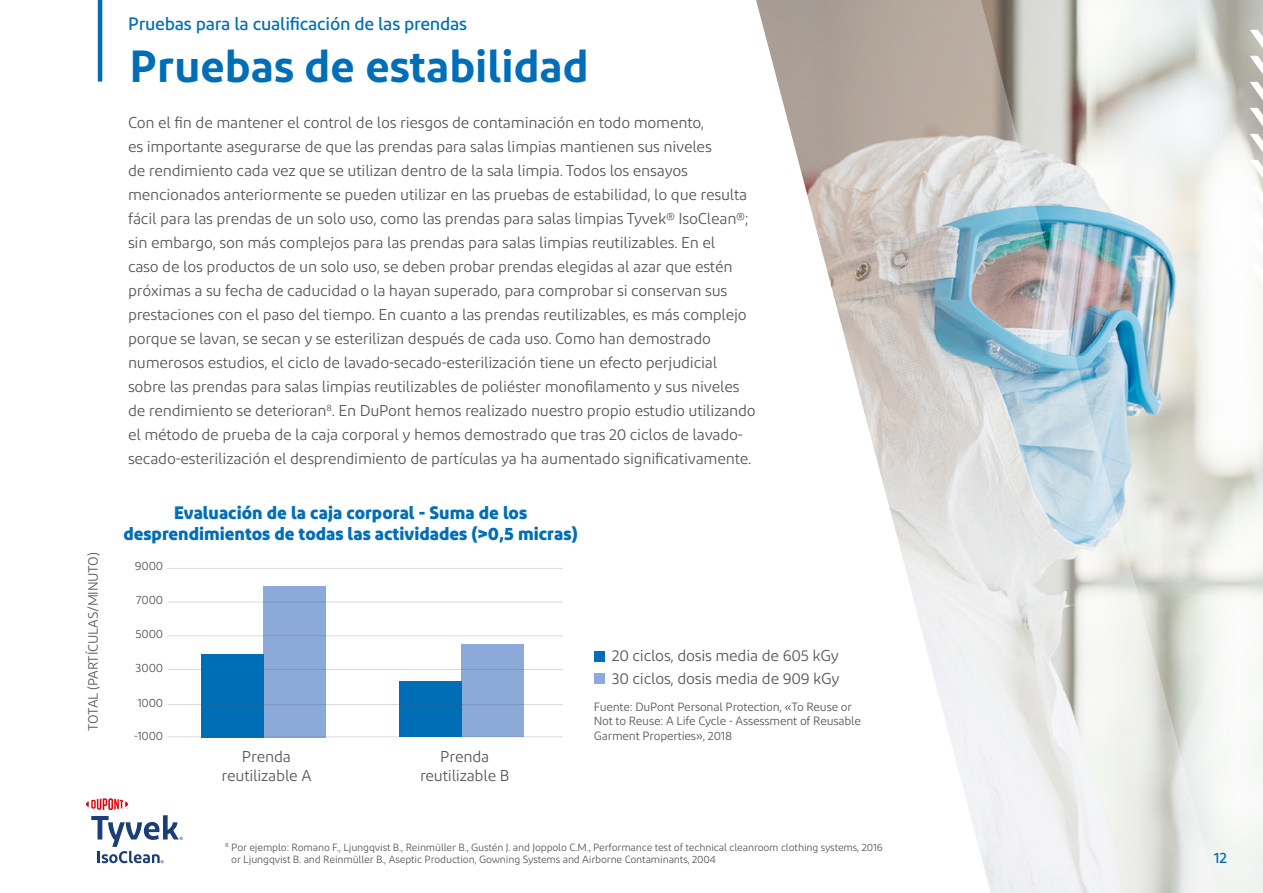
<style>
.page{position:relative;width:1263px;height:893px;background:#fff}
.page>*{position:absolute;margin:0;border:0;box-sizing:border-box;transform-origin:0 0}
.t1{font:600 45px "Diodrum";color:#006eb7}
.t2{font:700 18px/21px "Diodrum";color:#006eb7;text-align:center}
.t3{font:500 18px "Diodrum";letter-spacing:-.015em;color:#006eb7}
.t4{font:15.75px/24px "Diodrum";letter-spacing:-.015em;color:#575756}
.t5{font:500 15px "Diodrum";color:#006eb7}
.t6{font:13.5px "Diodrum";letter-spacing:-.015em;color:#575756}
.t7{font:12px/14.4px "Diodrum";letter-spacing:-.015em;color:#575756}
.t8{font:10.5px/12.6px "Diodrum";letter-spacing:-.015em;color:#575756}
</style>
<div class="page">
<hr style="left:98px;top:0;width:4px;height:82px;background:#006eb7">
<img style="left:1220px;top:0;width:43px;height:893px">
<svg style="left:756px;top:0;width:464px;height:893px"></svg>
<svg style="left:1250px;top:264px;width:13px;height:19px"></svg>
<svg style="left:1250px;top:238px;width:13px;height:19px"></svg>
<svg style="left:1250px;top:212px;width:13px;height:19px"></svg>
<svg style="left:1250px;top:186px;width:13px;height:19px"></svg>
<svg style="left:1250px;top:160px;width:13px;height:19px"></svg>
<svg style="left:1250px;top:134px;width:13px;height:19px"></svg>
<svg style="left:1250px;top:108px;width:13px;height:19px"></svg>
<svg style="left:1250px;top:82px;width:13px;height:19px"></svg>
<svg style="left:1250px;top:56px;width:13px;height:18px"></svg>
<svg style="left:1250px;top:30px;width:13px;height:18px"></svg>
<div style="left:264px;top:586px;width:62px;height:151px;background:#8ba9d9"></div>
<div style="left:462px;top:644px;width:62px;height:93px;background:#8ba9d9"></div>
<div style="left:202px;top:654px;width:62px;height:83px;background:#006eb7"></div>
<div style="left:400px;top:681px;width:62px;height:56px;background:#006eb7"></div>
<div style="left:594px;top:651px;width:10px;height:10px;background:#006eb7"></div>
<div style="left:594px;top:673px;width:10px;height:10px;background:#8ba9d9"></div>
<hr style="left:167px;top:568px;width:396px;height:1px;background:#575756">
<hr style="left:167px;top:602px;width:396px;height:1px;background:#575756">
<hr style="left:167px;top:736px;width:396px;height:1px;background:#575756">
<hr style="left:167px;top:704px;width:396px;height:1px;background:#575756">
<hr style="left:167px;top:669px;width:396px;height:1px;background:#575756">
<hr style="left:167px;top:635px;width:396px;height:1px;background:#575756">
<svg style="left:86px;top:798px;width:97px;height:65px"></svg>
<p class="t6" style="left:85px;top:731px;width:180px;rotate:-90deg">TOTAL (PARTÍCULAS/MINUTO)</p>
<p class="t3" style="left:128px;top:12px;width:341px">Pruebas para la cualificación de las prendas</p>
<h1 class="t1" style="left:130px;top:37px;width:460px">Pruebas de estabilidad</h1>
<p class="t4" style="left:128px;top:110px;width:629px">Con el fin de mantener el control de los riesgos de contaminación en todo momento,<br>es importante asegurarse de que las prendas para salas limpias mantienen sus niveles<br>de rendimiento cada vez que se utilizan dentro de la sala limpia. Todos los ensayos mencionados anteriormente se pueden utilizar en las pruebas de estabilidad, lo que resulta fácil para las prendas de un solo uso, como las prendas para salas limpias Tyvek® IsoClean®; sin embargo, son más complejos para las prendas para salas limpias reutilizables. En el<br>caso de los productos de un solo uso, se deben probar prendas elegidas al azar que estén próximas a su fecha de caducidad o la hayan superado, para comprobar si conservan sus prestaciones con el paso del tiempo. En cuanto a las prendas reutilizables, es más complejo porque se lavan, se secan y se esterilizan después de cada uso. Como han demostrado numerosos estudios, el ciclo de lavado-secado-esterilización tiene un efecto perjudicial sobre las prendas para salas limpias reutilizables de poliéster monofilamento y sus niveles de rendimiento se deterioran<sup>8</sup>. En DuPont hemos realizado nuestro propio estudio utilizando el método de prueba de la caja corporal y hemos demostrado que tras 20 ciclos de lavado&shy;secado-esterilización el desprendimiento de partículas ya ha aumentado significativamente.</p>
<p class="t2" style="left:123px;top:501px;width:456px">Evaluación de la caja corporal - Suma de los desprendimientos de todas las actividades (&gt;0,5 micras)</p>
<p class="t7" style="left:135px;top:558px;width:30px">9000</p>
<p class="t7" style="left:136px;top:592px;width:28px">7000</p>
<p class="t7" style="left:135px;top:626px;width:29px">5000</p>
<p class="t7" style="left:136px;top:660px;width:29px">3000</p>
<p class="t7" style="left:137px;top:695px;width:27px">1000</p>
<p class="t7" style="left:134px;top:728px;width:30px">-1000</p>
<p class="t4" style="left:222px;top:746px;width:91px;line-height:18.9px;text-align:center">Prenda reutilizable A</p>
<p class="t4" style="left:420px;top:746px;width:91px;line-height:18.9px;text-align:center">Prenda reutilizable B</p>
<p class="t4" style="left:612px;top:645px;width:229px;line-height:22px">20 ciclos, dosis media de 605 kGy<br>30 ciclos, dosis media de 909 kGy</p>
<p class="t7" style="left:594px;top:699px;width:269px">Fuente: DuPont Personal Protection, «To Reuse or<br>Not to Reuse: A Life Cycle - Assessment of Reusable<br>Garment Properties», 2018</p>
<p class="t8" style="left:231px;top:840px;width:653px;text-indent:-6px"><sup>8</sup> Por ejemplo: Romano F., Ljungqvist B., Reinmüller B., Gustén J. and Joppolo C.M., Performance test of technical cleanroom clothing systems, 2016 or Ljungqvist B. and Reinmüller B., Aseptic Production, Gowning Systems and Airborne Contaminants, 2004</p>
<p class="t5" style="left:1214px;top:849px;width:15px">12</p>
</div>
